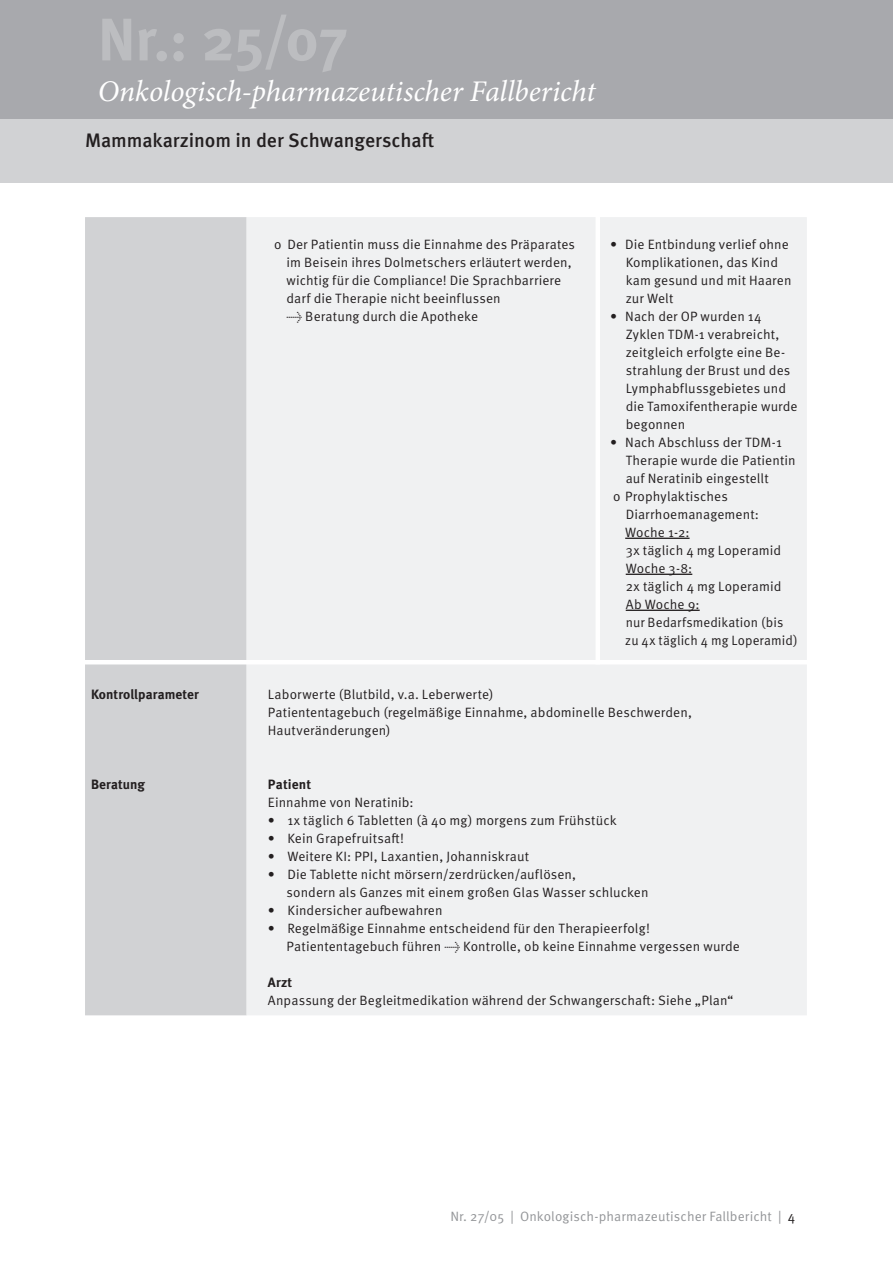
<style>
.page{position:relative;width:893px;height:1263px;background:#fff}
.page>*{position:absolute;margin:0;border:0;box-sizing:border-box;transform-origin:0 0}
.t1{font:italic 30px "Minion Pro";letter-spacing:-.005em;color:#fff}
.Titel_Fallbericht{font:500 19.5px "Meta Pro";letter-spacing:-.005em;color:#231f20}
.Fließtext{font:13.5px/18px "Meta Pro Norm";letter-spacing:.005em;color:#231f20}
.Fußzeile{font:13.5px "Meta Pro Norm";letter-spacing:.005em;color:#939598}
.Fließtext_Headline{font:700 13.5px "Meta";letter-spacing:.005em;color:#231f20}
.Fließtext-2{font:700 13.5px "Meta Pro";letter-spacing:.005em;color:#231f20}
.Fließtext-3{font:700 13.5px "Meta";color:#231f20}
.s1{color:#231f20}
</style>
<div class="page">
<div style="left:0;top:0;width:893px;height:119px;background:#a8a9ad"></div>
<div style="left:0;top:119px;width:893px;height:64px;background:#d1d2d4"></div>
<div style="left:85px;top:217px;width:162px;height:798px;background:#d1d2d4"></div>
<div style="left:247px;top:217px;width:560px;height:798px;background:#f0f1f2"></div>
<hr style="left:625px;top:538px;width:65px;height:1px;background:#231f20">
<hr style="left:626px;top:574px;width:66px;height:1px;background:#231f20">
<hr style="left:626px;top:610px;width:74px;height:1px;background:#231f20">
<div style="left:595px;top:209px;width:5px;height:455px;background:#fff"></div>
<hr style="left:75px;top:660px;width:746px;height:4px;background:#fff">
<p class="t1" style="left:98px;top:71px;width:499px">Onkologisch-pharmazeutischer Fallbericht</p>
<p class="Titel_Fallbericht" style="left:85px;top:125px;width:351px">Mammakarzinom in der Schwangerschaft</p>
<p class="Fließtext" style="left:274px;top:234px;width:303px">o Der Patientin muss die Einnahme des Präparates</p>
<p class="Fließtext" style="left:287px;top:252px;width:287px">im Beisein ihres Dolmetschers erläutert werden,</p>
<p class="Fließtext" style="left:287px;top:270px;width:276px">wichtig für die Compliance! Die Sprachbarriere</p>
<p class="Fließtext" style="left:287px;top:288px;width:216px">darf die Therapie nicht beeinflussen</p>
<p class="Fließtext" style="left:287px;top:306px;width:193px">→ Beratung durch die Apotheke</p>
<p class="Fließtext" style="left:610px;top:234px;width:180px">• Die Entbindung verlief ohne</p>
<p class="Fließtext" style="left:626px;top:252px;width:154px">Komplikationen, das Kind</p>
<p class="Fließtext" style="left:626px;top:270px;width:167px">kam gesund und mit Haaren</p>
<p class="Fließtext" style="left:626px;top:288px;width:49px">zur Welt</p>
<p class="Fließtext" style="left:610px;top:306px;width:153px">• Nach der OP wurden 14</p>
<p class="Fließtext" style="left:626px;top:324px;width:155px">Zyklen TDM-1 verabreicht,</p>
<p class="Fließtext" style="left:626px;top:342px;width:161px">zeitgleich erfolgte eine Be-</p>
<p class="Fließtext" style="left:626px;top:360px;width:166px">strahlung der Brust und des</p>
<p class="Fließtext" style="left:626px;top:378px;width:162px">Lymphabflussgebietes und</p>
<p class="Fließtext" style="left:626px;top:396px;width:173px">die Tamoxifentherapie wurde</p>
<p class="Fließtext" style="left:626px;top:414px;width:61px">begonnen</p>
<p class="Fließtext" style="left:610px;top:432px;width:173px">• Nach Abschluss der TDM-1</p>
<p class="Fließtext" style="left:626px;top:450px;width:172px">Therapie wurde die Patientin</p>
<p class="Fließtext" style="left:626px;top:468px;width:144px">auf Neratinib eingestellt</p>
<p class="Fließtext" style="left:626px;top:486px;width:135px;text-indent:-12px">o Prophylaktisches<br>Diarrhoemanagement:</p>
<p class="Fließtext" style="left:625px;top:522px;width:158px">Woche 1-2:<br>3x täglich 4 mg Loperamid</p>
<p class="Fließtext" style="left:626px;top:558px;width:157px">Woche 3-8:<br>2x täglich 4 mg Loperamid</p>
<p class="Fließtext" style="left:626px;top:594px;width:75px">Ab Woche 9:</p>
<p class="Fließtext" style="left:626px;top:612px;width:159px">nur Bedarfsmedikation (bis</p>
<p class="Fließtext" style="left:625px;top:630px;width:174px">zu 4x täglich 4 mg Loperamid)</p>
<p class="Fließtext_Headline" style="left:91px;top:686px;width:109px">Kontrollparameter</p>
<p class="Fließtext" style="left:268px;top:684px;width:227px">Laborwerte (Blutbild, v.a. Leberwerte)</p>
<p class="Fließtext" style="left:268px;top:702px;width:425px">Patiententagebuch (regelmäßige Einnahme, abdominelle Beschwerden,<br>Hautveränderungen)</p>
<p class="Fließtext_Headline" style="left:91px;top:776px;width:56px">Beratung</p>
<p class="Fließtext-2" style="left:268px;top:775px;width:45px">Patient</p>
<p class="Fließtext" style="left:268px;top:792px;width:147px">Einnahme von Neratinib:</p>
<p class="Fließtext" style="left:268px;top:810px;width:350px">• 1x täglich 6 Tabletten (à 40 mg) morgens zum Frühstück</p>
<p class="Fließtext" style="left:268px;top:828px;width:138px">• Kein Grapefruitsaft!</p>
<p class="Fließtext" style="left:268px;top:846px;width:263px">• Weitere KI: PPI, Laxantien, Johanniskraut</p>
<p class="Fließtext" style="left:287px;top:864px;width:364px;text-indent:-19px">• Die Tablette nicht mörsern/zerdrücken/auflösen,<br>sondern als Ganzes mit einem großen Glas Wasser schlucken</p>
<p class="Fließtext" style="left:268px;top:900px;width:176px">• Kindersicher aufbewahren</p>
<p class="Fließtext" style="left:287px;top:918px;width:455px;text-indent:-19px">• Regelmäßige Einnahme entscheidend für den Therapieerfolg!<br>Patiententagebuch führen → Kontrolle, ob keine Einnahme vergessen wurde</p>
<p class="Fließtext-3" style="left:268px;top:974px;width:26px">Arzt</p>
<p class="Fließtext" style="left:268px;top:990px;width:467px">Anpassung der Begleitmedikation während der Schwangerschaft: Siehe „Plan“</p>
<p class="Fußzeile" style="left:450px;top:1206px;width:346px">Nr. 27/05 | Onkologisch-pharmazeutischer Fallbericht | <span class="s1">4</span></p>
</div>
